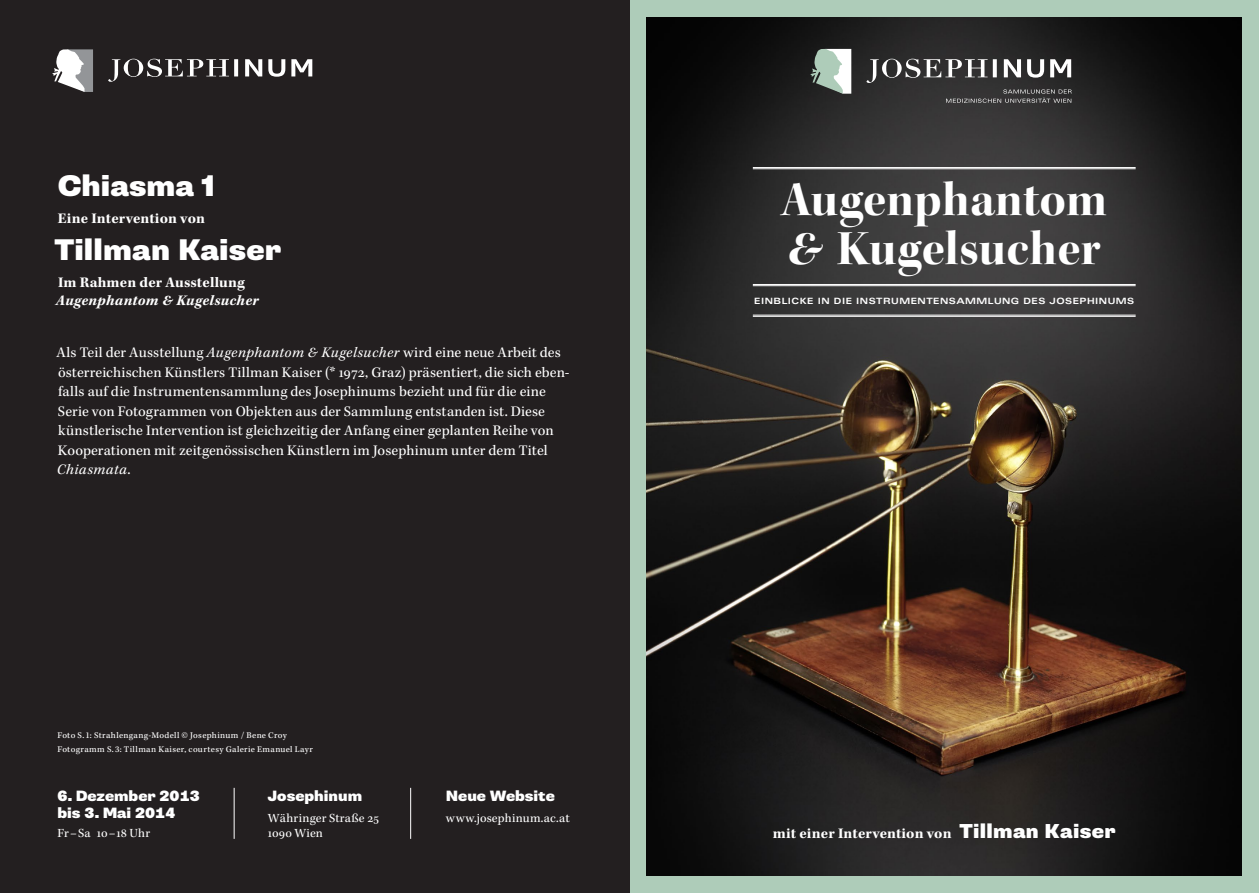
<style>
.page{position:relative;width:1259px;height:893px;background:#fff}
.page>*{position:absolute;margin:0;border:0;box-sizing:border-box;transform-origin:0 0}
.t1{font:49.65px/49.7px "Kepler Std Bold Disp";letter-spacing:.01em;color:#fff}
.t2{font:900 30px "Supria Sans";letter-spacing:.005em;color:#fff}
.t3{font:15px/19.5px "Kepler Std";letter-spacing:.005em;color:#fff}
.t4{font:700 15px "Kepler Std";letter-spacing:.01em;color:#fff}
.t5{font:900 15px/16.5px "Supria Sans";color:#fff}
.t6{font:italic 700 15px "Kepler Std";letter-spacing:.025em;color:#fff}
.t7{font:12.75px/15.3px "Kepler Std";letter-spacing:.015em;color:#fff}
.t8{font:9px/13.5px "Kepler Std Capt";letter-spacing:.035em;color:#fff}
.t9{font:700 expanded 8.7px "Univers LT Std";letter-spacing:.055em;color:#fff}
.s1{font-style:italic}
.s2{font-family:"Kepler Std Capt"}
.s3{font-family:"Kepler Std Bold It Disp"}
.s4{font-family:"Supria Sans";font-weight:900;font-size:20.25px}
</style>
<div class="page">
<div style="left:0;top:0;width:1258px;height:893px;background:#aeccb9"></div>
<img style="left:646px;top:17px;width:596px;height:859px">
<div style="left:0;top:0;width:629px;height:893px;background:#231f20"></div>
<hr style="left:753px;top:284px;width:382px;height:1px;background:#fff">
<hr style="left:753px;top:285px;width:382px;height:1px;background:#fff">
<hr style="left:753px;top:167px;width:382px;height:1px;background:#fff">
<hr style="left:753px;top:168px;width:382px;height:1px;background:#fff">
<svg style="left:810px;top:49px;width:41px;height:45px"></svg>
<svg style="left:866px;top:59px;width:205px;height:24px;background:#666565"></svg>
<svg style="left:946px;top:89px;width:125px;height:14px;background:#4d4c4c"></svg>
<hr style="left:753px;top:316px;width:382px;height:1px;background:#fff">
<hr style="left:753px;top:315px;width:382px;height:1px;background:#fff">
<svg style="left:52px;top:49px;width:41px;height:43px"></svg>
<svg style="left:108px;top:59px;width:204px;height:23px"></svg>
<hr style="left:234px;top:788px;width:1px;height:51px;background:#fff">
<hr style="left:410px;top:788px;width:1px;height:51px;background:#fff">
<h2 class="t2" style="left:58px;top:167px;width:159px">Chiasma 1</h2>
<p class="t4" style="left:58px;top:209px;width:148px">Eine Intervention von</p>
<h2 class="t2" style="left:55px;top:231px;width:228px">Tillman Kaiser</h2>
<p class="t4" style="left:58px;top:274px;width:188px">Im Rahmen der Ausstellung</p>
<p class="t6" style="left:56px;top:292px;width:204px">Augenphantom &amp; Kugelsucher</p>
<p class="t3" style="left:57px;top:344px;width:514px">Als Teil der Ausstellung <span class="s1">Augenphantom &amp; Kugelsucher</span> wird eine neue Arbeit des österreichischen Künstlers Tillman Kaiser (* 1972, Graz) präsentiert, die sich eben&shy;falls auf die Instrumentensammlung des Josephinums bezieht und für die eine Serie von Fotogrammen von Objekten aus der Sammlung entstanden ist. Diese künstlerische Intervention ist gleichzeitig der Anfang einer geplanten Reihe von Kooperationen mit zeitgenössischen Künstlern im Josephinum unter dem Titel <span class="s1">Chiasmata</span>.</p>
<p class="t8" style="left:57px;top:729px;width:257px">Foto S.1: Strahlengang-Modell © Josephinum / Bene Croy<br>Fotogramm S.3: Tillman Kaiser, courtesy Galerie Emanuel Layr</p>
<p class="t5" style="left:57px;top:788px;width:144px">6. Dezember 2013 bis 3. Mai 2014</p>
<p class="t7" style="left:57px;top:826px;width:94px">Fr–Sa 10–18 Uhr</p>
<p class="t5" style="left:268px;top:788px;width:96px">Josephinum</p>
<p class="t7" style="left:268px;top:811px;width:113px">Währinger Straße 25<br>1090 Wien</p>
<p class="t5" style="left:446px;top:788px;width:110px">Neue Website</p>
<p class="t7" style="left:446px;top:811px;width:125px">www.josephinum.ac.a<span class="s2">t</span></p>
<h1 class="t1" style="left:781px;top:175px;width:327px">Augenphantom <span class="s3">&amp;</span> Kugelsucher</h1>
<p class="t9" style="left:754px;top:296px;width:381px">EINBLICKE IN DIE INSTRUMENTENSAMMLUNG DES JOSEPHINUMS</p>
<p class="t4" style="left:773px;top:825px;width:344px">mit einer Intervention von <span class="s4">Tillman Kaiser</span></p>
</div>
